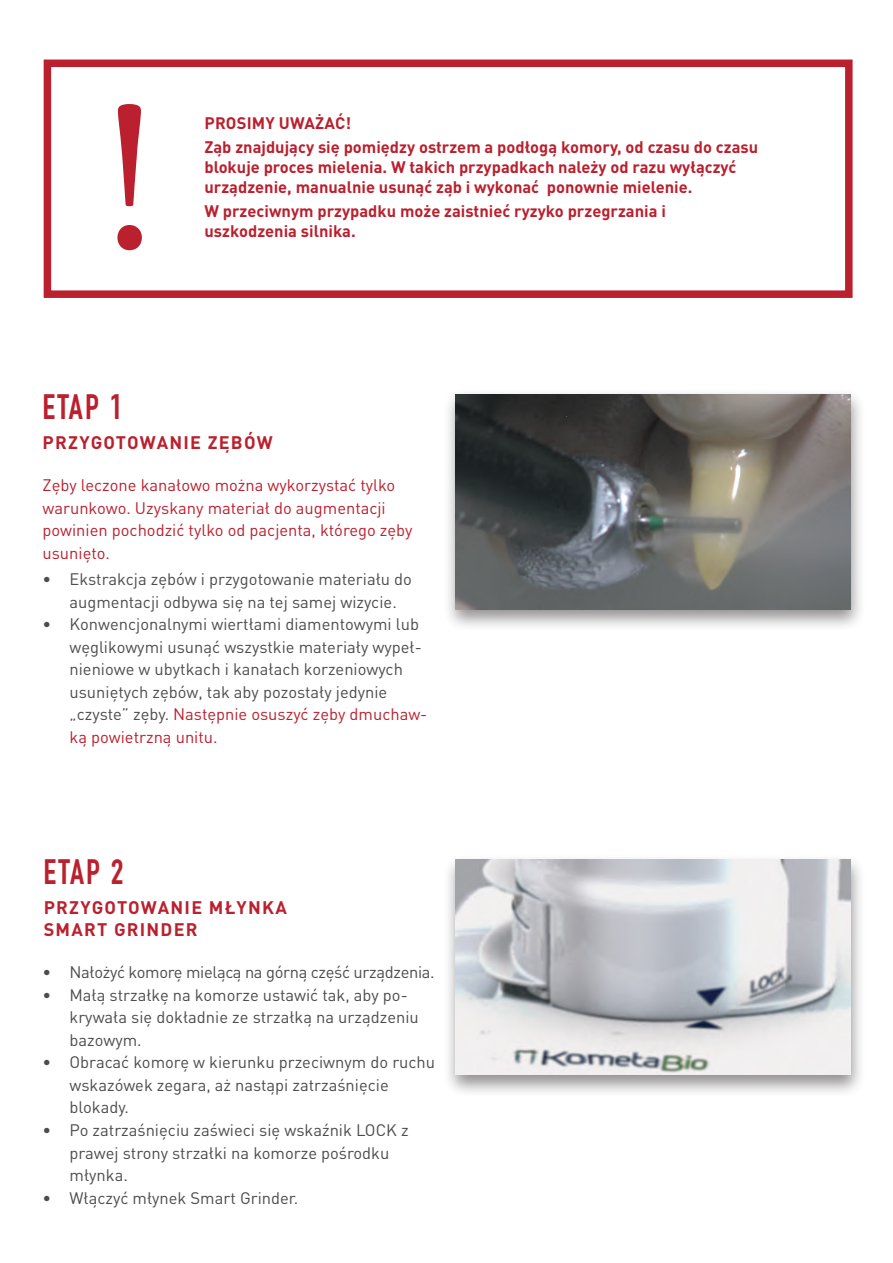
<style>
.page{position:relative;width:893px;height:1263px;background:#fff}
.page>*{position:absolute;margin:0;border:0;box-sizing:border-box;transform-origin:0 0}
.t1{font:215.85px "Minion Pro";color:#ba202e}
.t2{font:700 34.5px "DIN Condensed";color:#ba202e}
.t3{font:700 18px/21.6px "DIN Pro";letter-spacing:.07em;color:#ba202e}
.t4{font:16.5px/22.5px "DIN Pro";color:#4e4b4c}
.t5{font:700 16.5px/24px "DIN Pro";color:#ba202e}
.t6{font:16.5px/22.5px "DIN Pro";color:#ba202e}
.t7{font:16.5px "DIN Pro";letter-spacing:-.02em;color:#4e4b4c}
.s1{color:#ba202e}
</style>
<div class="page">
<div style="left:442px;top:854px;width:424px;height:243px;background:#241f1f;opacity:.5"></div>
<img style="left:455px;top:859px;width:395px;height:216px">
<div style="left:442px;top:388px;width:424px;height:244px;background:#241f1f;opacity:.5"></div>
<img style="left:455px;top:394px;width:395px;height:215px">
<div style="left:44px;top:60px;width:809px;height:238px;border:8px solid #ba202e"></div>
<h1 class="t1" style="left:100px;top:34px;width:61px">!</h1>
<h2 class="t2" style="left:43px;top:386px;width:82px">ETA P 1</h2>
<p class="t5" style="left:204px;top:111px;width:555px">Prosimy uważać!<br>Ząb znajdujący się pomiędzy ostrzem a podłogą komory, od czasu do czasu</p>
<p class="t5" style="left:204px;top:157px;width:534px;line-height:19.8px">blokuje proces mielenia. W takich przypadkach należy od razu wyłączyć urządzenie, manualnie usunąć ząb i wykonać ponownie mielenie.</p>
<p class="t5" style="left:204px;top:198px;width:463px">W przeciwnym przypadku może zaistnieć ryzyko przegrzania i</p>
<p class="t5" style="left:204px;top:218px;width:153px">uszkodzenia silnika.</p>
<p class="t3" style="left:43px;top:431px;width:229px">Przygotowanie zębów</p>
<p class="t6" style="left:43px;top:473px;width:372px">Zęby leczone kanałowo można wykorzystać tylko warunkowo. Uzyskany materiał do augmentacji powinien pochodzić tylko od pacjenta, którego zęby usunięto.</p>
<p class="t4" style="left:70px;top:567px;width:344px;text-indent:-27px">• Ekstrakcja zębów i przygotowanie materiału do augmentacji odbywa się na tej samej wizycie.</p>
<p class="t4" style="left:70px;top:612px;width:359px;text-indent:-27px">• Konwencjonalnymi wiertłami diamentowymi lub węglikowymi usunąć wszystkie materiały wypeł&shy;nieniowe w ubytkach i kanałach korzeniowych usuniętych zębów, tak aby pozostały jedynie „czyste” zęby. <span class="s1">Następnie osuszyć zęby dmuchaw&shy;ką powietrzną unitu.</span></p>
<h2 class="t2" style="left:44px;top:852px;width:82px">ETA P 2</h2>
<p class="t3" style="left:44px;top:896px;width:245px">Przygotowanie młynka<br>Smart Grinder</p>
<p class="t7" style="left:43px;top:961px;width:394px">• Nałożyć komorę mielącą na górną część urządzenia.</p>
<p class="t4" style="left:70px;top:983px;width:351px;text-indent:-27px">• Małą strzałkę na komorze ustawić tak, aby po&shy;krywała się dokładnie ze strzałką na urządzeniu bazowym.</p>
<p class="t4" style="left:70px;top:1050px;width:367px;text-indent:-27px">• Obracać komorę w kierunku przeciwnym do ruchu wskazówek zegara, aż nastąpi zatrzaśnięcie blokady.</p>
<p class="t4" style="left:70px;top:1118px;width:341px;text-indent:-27px">• Po zatrzaśnięciu zaświeci się wskaźnik LOCK z prawej strony strzałki na komorze pośrodku młynka.</p>
<p class="t4" style="left:43px;top:1185px;width:257px">• Włączyć młynek Smart Grinder.</p>
</div>
